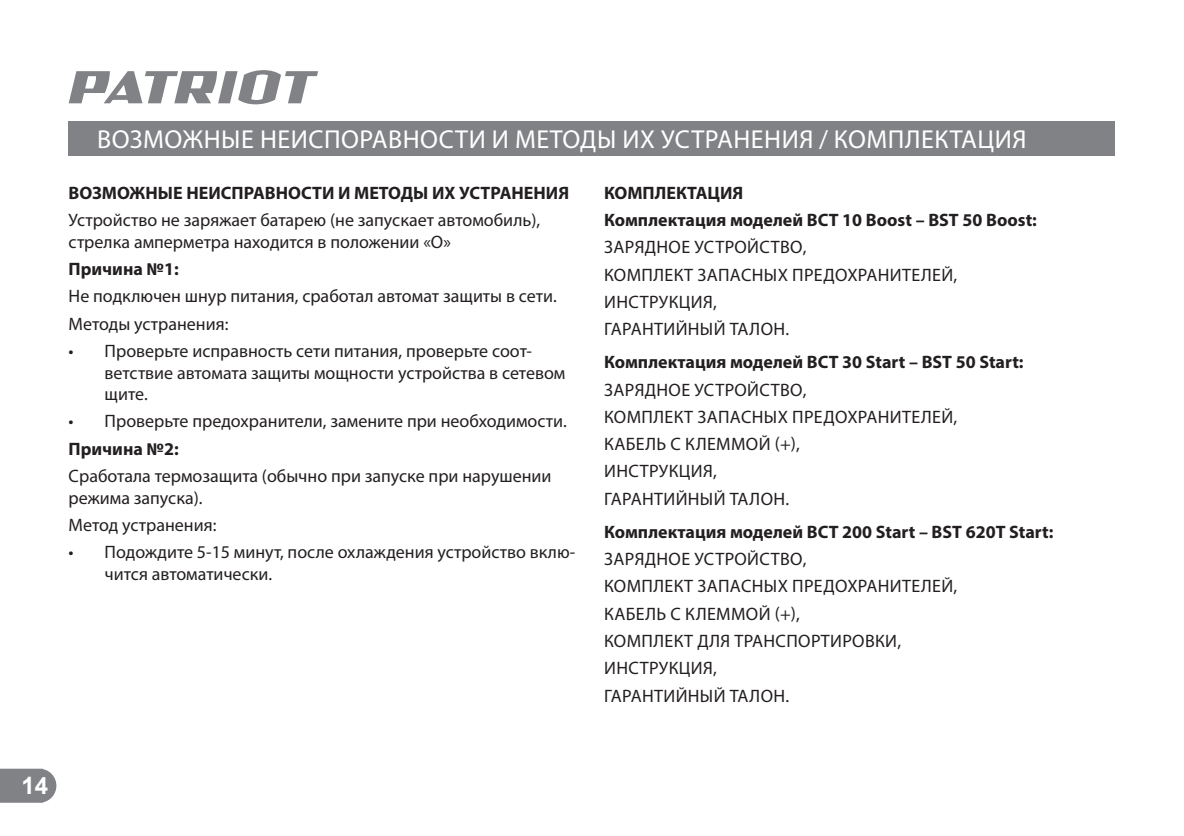
<style>
.page{position:relative;width:1184px;height:836px;background:#fff}
.page>*{position:absolute;margin:0;border:0;box-sizing:border-box;transform-origin:0 0}
.t1{font:26px "Myriad Pro";letter-spacing:.02em;color:#fff}
.t2{font:700 24px "Arial";color:#fff}
.t3{font:18px/21.6px "Myriad Pro";color:#231f20}
.t4{font:18px/27.2px "Myriad Pro";letter-spacing:.02em;color:#231f20}
.t5{font:700 18px/27.2px "Myriad Pro";color:#231f20}
</style>
<div class="page">
<svg style="left:0;top:768px;width:56px;height:34px;background:#898b8e"></svg>
<svg style="left:69px;top:70px;width:249px;height:34px"></svg>
<div style="left:69px;top:121px;width:1046px;height:34px;background:#808285"></div>
<h1 class="t1" style="left:97px;top:126px;width:931px">ВОЗМОЖНЫЕ НЕИСПОРАВНОСТИ И МЕТОДЫ ИХ УСТРАНЕНИЯ / КОМПЛЕКТАЦИЯ</h1>
<p class="t5" style="left:69px;top:180px;width:502px">ВОЗМОЖНЫЕ НЕИСПРАВНОСТИ И МЕТОДЫ ИХ УСТРАНЕНИЯ</p>
<p class="t3" style="left:69px;top:210px;width:473px">Устройство не заряжает батарею (не запускает автомобиль), стрелка амперметра находится в поло жении «О»</p>
<p class="t5" style="left:69px;top:256px;width:112px">Причина №1:</p>
<p class="t3" style="left:69px;top:283px;width:490px;line-height:27.2px">Не подключен шнур питания, сработал автомат защиты в сети.<br>Методы устранения:</p>
<p class="t3" style="left:105px;top:340px;width:462px;text-indent:-36px">• Проверьте исправность сети питания, проверьте соот&shy;ветствие автомата защиты мощности устройства в сетевом щите.</p>
<p class="t3" style="left:69px;top:411px;width:500px">• Проверьте предохранители, замените при необходимости.</p>
<p class="t5" style="left:69px;top:435px;width:112px">Причина №2:</p>
<p class="t3" style="left:69px;top:465px;width:484px">Сработала термозащита (обычно при запуске при нарушении режима запуска).</p>
<p class="t3" style="left:69px;top:514px;width:149px">Метод устранения:</p>
<p class="t3" style="left:105px;top:542px;width:472px;text-indent:-36px">• Подождите 5-15 минут, после охлаждения устройство вклю&shy;чится автоматически.</p>
<p class="t5" style="left:604px;top:180px;width:434px">КОМПЛЕКТАЦИЯ<br>Комплектация моделей BCT 10 Boost – BST 50 Boost:</p>
<p class="t4" style="left:604px;top:234px;width:354px">ЗАРЯДНОЕ УСТРОЙСТВО,<br>КОМПЛЕКТ ЗАПАСНЫХ ПРЕДОХРАНИТЕЛЕЙ,<br>ИНСТРУКЦИЯ,<br>ГАРАНТИЙНЫЙ ТАЛОН.</p>
<p class="t5" style="left:604px;top:349px;width:421px">Комплектация моделей BCT 30 Start – BST 50 Start:</p>
<p class="t4" style="left:604px;top:376px;width:354px">ЗАРЯДНОЕ УСТРОЙСТВО,<br>КОМПЛЕКТ ЗАПАСНЫХ ПРЕДОХРАНИТЕЛЕЙ,<br>КАБЕЛЬ С КЛЕММОЙ (+),<br>ИНСТРУКЦИЯ,<br>ГАРАНТИЙНЫЙ ТАЛОН.</p>
<p class="t5" style="left:604px;top:518px;width:451px">Комплектация моделей BCT 200 Start – BST 620T Start:</p>
<p class="t4" style="left:604px;top:546px;width:354px">ЗАРЯДНОЕ УСТРОЙСТВО,<br>КОМПЛЕКТ ЗАПАСНЫХ ПРЕДОХРАНИТЕЛЕЙ,<br>КАБЕЛЬ С КЛЕММОЙ (+),<br>КОМПЛЕКТ ДЛЯ ТРАНСПОРТИРОВКИ,<br>ИНСТРУКЦИЯ,<br>ГАРАНТИЙНЫЙ ТАЛОН.</p>
<h2 class="t2" style="left:21px;top:771px;width:28px">14</h2>
</div>
